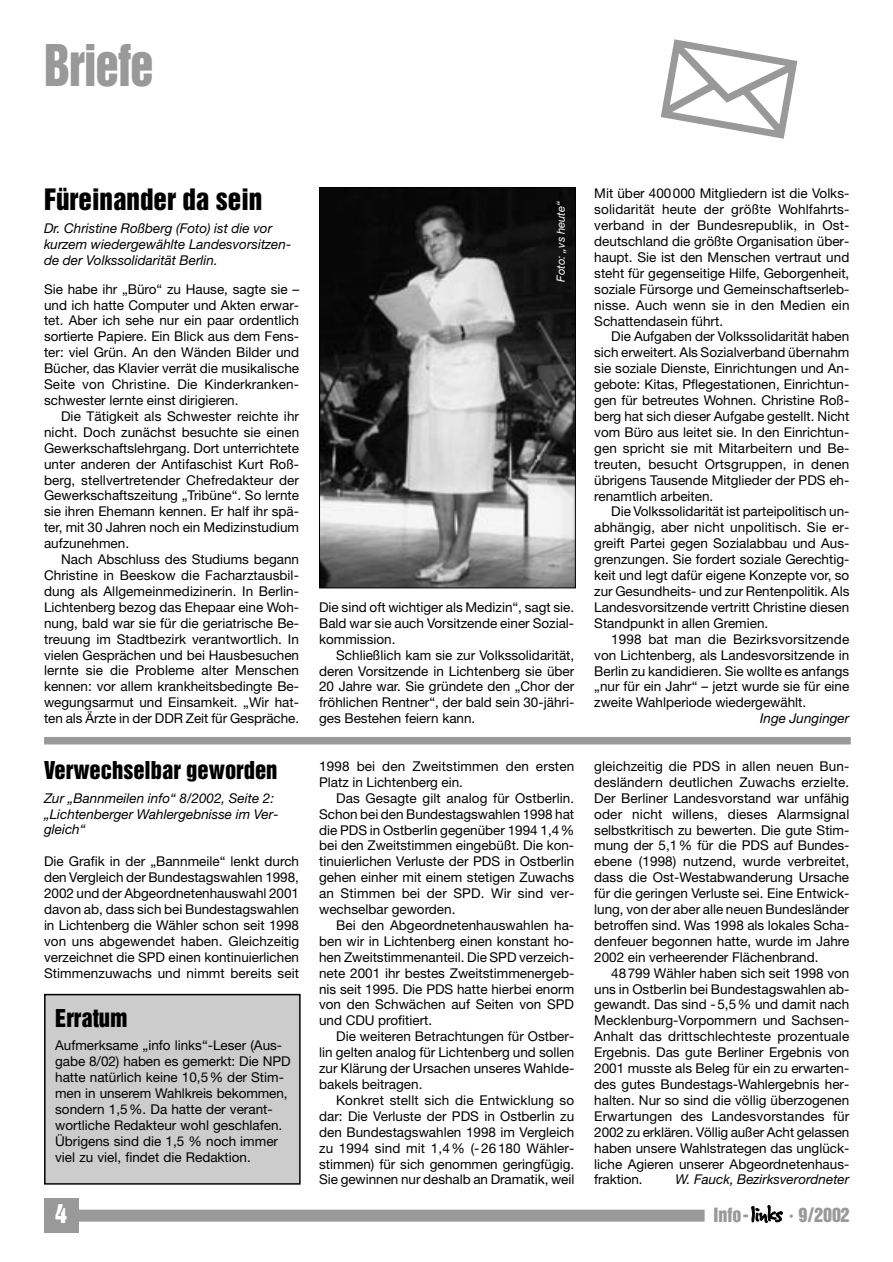
<style>
.page{position:relative;width:893px;height:1262px;background:#fff}
.page>*{position:absolute;margin:0;border:0;box-sizing:border-box;transform-origin:0 0}
.t1{font:52.5px "Helvetica Inserat";letter-spacing:-.025em;color:#999;scale:.9 1}
.t2{font:27px "Helvetica Inserat";color:#000}
.t3{font:24px "Helvetica Inserat";color:#fff}
.t4{font:22.5px "Helvetica Inserat";color:#000}
.t5{font:18px "Helvetica Inserat";color:#999}
.t6{font:13.5px/15.9px "Helvetica Neue";color:#000;text-align:justify}
.t7{font:italic 13.5px/15.9px "Helvetica Neue";color:#000}
.t8{font:italic 11.25px "Helvetica Neue";color:#fff}
</style>
<div class="page">
<div style="left:46px;top:995px;width:253px;height:188px;background:#ccc"></div>
<div style="left:44px;top:993px;width:256px;height:191px;border:2px solid #000"></div>
<svg style="left:751px;top:1205px;width:32px;height:18px"></svg>
<div style="left:73px;top:1209px;width:631px;height:12px;background:#999"></div>
<div style="left:44px;top:1198px;width:34px;height:34px;background:#999"></div>
<img style="left:321px;top:189px;width:252px;height:397px">
<div style="left:319px;top:187px;width:256px;height:401px;border:1px solid #000"></div>
<div style="left:44px;top:737px;width:806px;height:7px;background:#999"></div>
<svg style="left:660px;top:39px;width:138px;height:100px"></svg>
<h1 class="t1" style="left:44px;top:44px;width:123px">Briefe</h1>
<h2 class="t2" style="left:44px;top:189px;width:220px">Füreinander da sein</h2>
<p class="t7" style="left:44px;top:221px;width:249px">Dr. Christine Roßberg (Foto) ist die vor kurzem wiedergewählte Landesvorsitzen&shy;de der Volkssolidarität Berlin.</p>
<p class="t6" style="left:44px;top:282px;width:256px">Sie habe ihr „Büro“ zu Hause, sagte sie – und ich hatte Computer und Akten erwar&shy;tet. Aber ich sehe nur ein paar ordentlich sortierte Papiere. Ein Blick aus dem Fens&shy;ter: viel Grün. An den Wänden Bilder und Bücher, das Klavier verrät die musikalische Seite von Christine. Die Kinderkranken&shy;schwester lernte einst dirigieren.</p>
<p class="t6" style="left:44px;top:409px;width:257px;text-indent:17px">Die Tätigkeit als Schwester reichte ihr nicht. Doch zunächst besuchte sie einen Gewerkschaftslehrgang. Dort unterrichtete unter anderen der Antifaschist Kurt Roß&shy;berg, stellvertretender Chefredakteur der Gewerkschaftszeitung „Tribüne“. So lernte sie ihren Ehemann kennen. Er half ihr spä&shy;ter, mit 30 Jahren noch ein Medizinstudium aufzunehmen.</p>
<p class="t6" style="left:44px;top:552px;width:256px;text-indent:17px">Nach Abschluss des Studiums begann Christine in Beeskow die Facharztausbil&shy;dung als Allgemeinmedizinerin. In Berlin-Lichtenberg bezog das Ehepaar eine Woh&shy;nung, bald war sie für die geriatrische Be&shy;treuung im Stadtbezirk verantwortlich. In vielen Gesprächen und bei Hausbesuchen lernte sie die Probleme alter Menschen kennen: vor allem krankheitsbedingte Be&shy;wegungsarmut und Einsamkeit. „Wir hat&shy;ten als Ärzte in der DDR Zeit für Gespräche.</p>
<h3 class="t4" style="left:44px;top:761px;width:235px">Verwechselbar geworden</h3>
<p class="t7" style="left:44px;top:791px;width:236px">Zur „Bannmeilen info“ 8/2002, Seite 2: „Lichtenberger Wahlergebnisse im Ver&shy;gleich“</p>
<p class="t6" style="left:44px;top:854px;width:257px">Die Grafik in der „Bannmeile“ lenkt durch den Vergleich der Bundestagswahlen 1998, 2002 und der Abgeordnetenhauswahl 2001 davon ab, dass sich bei Bundestagswahlen in Lichtenberg die Wähler schon seit 1998 von uns abgewendet haben. Gleichzeitig verzeichnet die SPD einen kontinuierlichen Stimmenzuwachs und nimmt bereits seit</p>
<h3 class="t4" style="left:55px;top:1008px;width:74px">Erratum</h3>
<p class="t6" style="left:55px;top:1038px;width:237px;text-align:left">Aufmerksame „info links“-Leser (Aus&shy;gabe 8/02) haben es gemerkt: Die NPD hatte natürlich keine 10,5% der Stim&shy;men in unserem Wahlkreis bekommen, sondern 1,5%. Da hatte der verant&shy;wortliche Redakteur wohl geschlafen.<br>Übrigens sind die 1,5 % noch immer viel zu viel, findet die Redaktion.</p>
<p class="t8" style="left:556px;top:282px;width:82px;rotate:-90deg">Foto: „vs heute“</p>
<p class="t6" style="left:319px;top:600px;width:256px">Die sind oft wichtiger als Medizin“, sagt sie.<br>Bald war sie auch Vorsitzende einer Sozial&shy;kommission.</p>
<p class="t6" style="left:319px;top:648px;width:256px;text-indent:17px">Schließlich kam sie zur Volkssolidarität, deren Vorsitzende in Lichtenberg sie über 20 Jahre war. Sie gründete den „Chor der fröhlichen Rentner“, der bald sein 30-jähri&shy;ges Bestehen feiern kann.</p>
<p class="t6" style="left:319px;top:759px;width:256px">1998 bei den Zweitstimmen den ersten<br>Platz in Lichtenberg ein.</p>
<p class="t6" style="left:319px;top:791px;width:257px;text-indent:17px">Das Gesagte gilt analog für Ostberlin.<br>Schon bei den Bundestagswahlen 1998 hat die PDS in Ostberlin gegenüber 1994 1,4% bei den Zweitstimmen eingebüßt. Die kon&shy;tinuierlichen Verluste der PDS in Ostberlin gehen einher mit einem stetigen Zuwachs an Stimmen bei der SPD. Wir sind ver&shy;wechselbar geworden.</p>
<p class="t6" style="left:319px;top:918px;width:256px;text-indent:17px">Bei den Abgeordnetenhauswahlen ha&shy;ben wir in Lichtenberg einen konstant ho&shy;hen Zweitstimmenanteil. Die SPD verzeich&shy;nete 2001 ihr bestes Zweitstimmenergeb&shy;nis seit 1995. Die PDS hatte hierbei enorm von den Schwächen auf Seiten von SPD und CDU profitiert.</p>
<p class="t6" style="left:319px;top:1029px;width:256px;text-indent:17px">Die weiteren Betrachtungen für Ostber&shy;lin gelten analog für Lichtenberg und sollen zur Klärung der Ursachen unseres Wahlde&shy;bakels beitragen.</p>
<p class="t6" style="left:319px;top:1093px;width:257px;text-indent:17px">Konkret stellt sich die Entwicklung so dar: Die Verluste der PDS in Ostberlin zu den Bundestagswahlen 1998 im Vergleich zu 1994 sind mit 1,4% (-26180 Wähler&shy;stimmen) für sich genommen geringfügig.<br>Sie gewinnen nur deshalb an Dramatik, weil</p>
<p class="t6" style="left:594px;top:187px;width:257px">Mit über 400000 Mitgliedern ist die Volks&shy;solidarität heute der größte Wohlfahrts&shy;verband in der Bundesrepublik, in Ost&shy;deutschland die größte Organisation über&shy;haupt. Sie ist den Menschen vertraut und steht für gegenseitige Hilfe, Geborgenheit, soziale Fürsorge und Gemeinschaftserleb&shy;nisse. Auch wenn sie in den Medien ein Schattendasein führt.</p>
<p class="t6" style="left:594px;top:330px;width:256px;text-indent:17px">Die Aufgaben der Volkssolidarität haben sich erweitert. Als Sozialverband übernahm sie soziale Dienste, Einrichtungen und An&shy;gebote: Kitas, Pflegestationen, Einrichtun&shy;gen für betreutes Wohnen. Christine Roß&shy;berg hat sich dieser Aufgabe gestellt. Nicht vom Büro aus leitet sie. In den Einrichtun&shy;gen spricht sie mit Mitarbeitern und Be&shy;treuten, besucht Ortsgruppen, in denen übrigens Tausende Mitglieder der PDS eh&shy;renamtlich arbeiten.</p>
<p class="t6" style="left:594px;top:505px;width:257px;text-indent:17px">Die Volkssolidarität ist parteipolitisch un&shy;abhängig, aber nicht unpolitisch. Sie er&shy;greift Partei gegen Sozialabbau und Aus&shy;grenzungen. Sie fordert soziale Gerechtig&shy;keit und legt dafür eigene Konzepte vor, so zur Gesundheits- und zur Rentenpolitik. Als Landesvorsitzende vertritt Christine diesen Standpunkt in allen Gremien.</p>
<p class="t6" style="left:594px;top:632px;width:256px;text-indent:17px">1998 bat man die Bezirksvorsitzende von Lichtenberg, als Landesvorsitzende in Berlin zu kandidieren. Sie wollte es anfangs „nur für ein Jahr“ – jetzt wurde sie für eine zweite Wahlperiode wiedergewählt.</p>
<p class="t7" style="left:760px;top:712px;width:91px">Inge Junginger</p>
<p class="t6" style="left:594px;top:759px;width:256px">gleichzeitig die PDS in allen neuen Bun&shy;desländern deutlichen Zuwachs erzielte.<br>Der Berliner Landesvorstand war unfähig oder nicht willens, dieses Alarmsignal selbstkritisch zu bewerten. Die gute Stim&shy;mung der 5,1% für die PDS auf Bundes&shy;ebene (1998) nutzend, wurde verbreitet, dass die Ost-Westabwanderung Ursache für die geringen Verluste sei. Eine Entwick&shy;lung, von der aber alle neuen Bundesländer betroffen sind. Was 1998 als lokales Scha&shy;denfeuer begonnen hatte, wurde im Jahre 2002 ein verheerender Flächenbrand.</p>
<p class="t6" style="left:594px;top:966px;width:257px;text-indent:17px">48799 Wähler haben sich seit 1998 von uns in Ostberlin bei Bundestagswahlen ab&shy;gewandt. Das sind -5,5% und damit nach Mecklenburg-Vorpommern und Sachsen-Anhalt das drittschlechteste prozentuale Ergebnis. Das gute Berliner Ergebnis von 2001 musste als Beleg für ein zu erwarten&shy;des gutes Bundestags-Wahlergebnis her&shy;halten. Nur so sind die völlig überzogenen Erwartungen des Landesvorstandes für 2002 zu erklären. Völlig außer Acht gelassen haben unsere Wahlstrategen das unglück&shy;liche Agieren unserer Abgeordnetenhaus&shy;fraktion.</p>
<p class="t7" style="left:675px;top:1173px;width:175px">W. Fauck, Bezirksverordneter</p>
<h3 class="t3" style="left:55px;top:1204px;width:13px">4</h3>
<h3 class="t5" style="left:713px;top:1207px;width:37px">Info-</h3>
<h3 class="t5" style="left:789px;top:1207px;width:62px">· 9/2002</h3>
</div>
